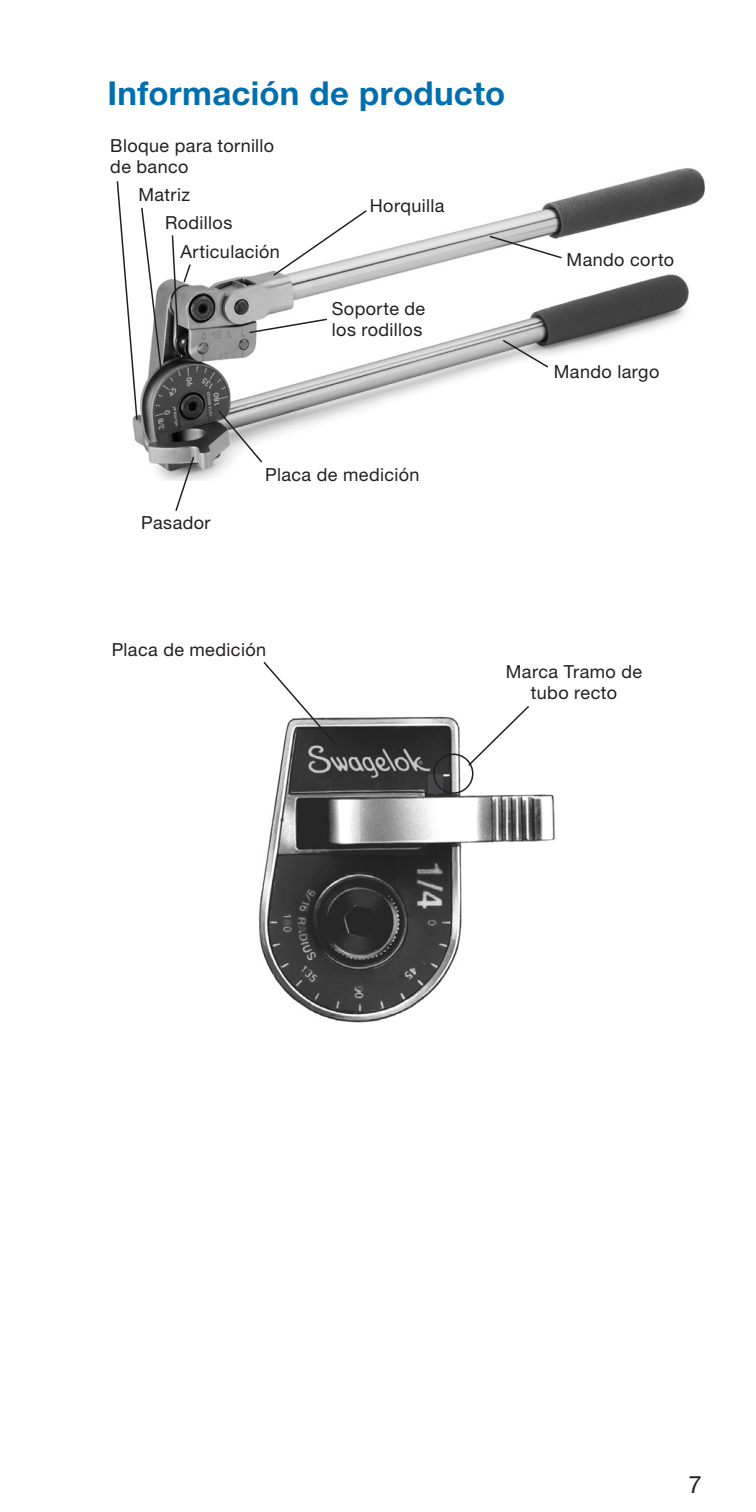
<style>
.page{position:relative;width:756px;height:1512px;background:#fff}
.page>*{position:absolute;margin:0;border:0;box-sizing:border-box;transform-origin:0 0}
.Title_-_section{font:700 33px "Helvetica Neue LT Std";letter-spacing:.01em;color:#006faf}
.t1{font:24px "Helvetica Neue LT Std";color:#231f20}
.callouts{font:18px/21px "Helvetica Neue LT Std";letter-spacing:.02em;color:#231f20}
</style>
<div class="page">
<img style="left:132px;top:168px;width:573px;height:313px">
<svg style="left:272px;top:209px;width:96px;height:68px"></svg>
<svg style="left:174px;top:455px;width:21px;height:56px"></svg>
<svg style="left:217px;top:409px;width:47px;height:55px"></svg>
<svg style="left:501px;top:338px;width:49px;height:31px"></svg>
<svg style="left:248px;top:318px;width:81px;height:16px"></svg>
<svg style="left:488px;top:235px;width:75px;height:25px"></svg>
<img style="left:258px;top:716px;width:297px;height:307px">
<svg style="left:467px;top:706px;width:64px;height:61px"></svg>
<svg style="left:262px;top:662px;width:76px;height:84px"></svg>
<div style="left:428px;top:774px;width:15px;height:20px;background:#454647"></div>
<div style="left:433px;top:754px;width:40px;height:40px;border:2px solid #231f20;border-radius:50%"></div>
<svg style="left:116px;top:180px;width:47px;height:241px"></svg>
<svg style="left:171px;top:234px;width:21px;height:112px"></svg>
<p class="Title_-_section" style="left:107px;top:73px;width:399px">Información de producto</p>
<p class="callouts" style="left:110px;top:135px;width:166px">Bloque para tornillo de banco</p>
<p class="callouts" style="left:138px;top:183px;width:53px">Matriz</p>
<p class="callouts" style="left:165px;top:212px;width:69px">Rodillos</p>
<p class="callouts" style="left:180px;top:241px;width:101px">Articulación</p>
<p class="callouts" style="left:370px;top:194px;width:76px">Horquilla</p>
<p class="callouts" style="left:332px;top:298px;width:95px">Soporte de los rodillos</p>
<p class="callouts" style="left:141px;top:512px;width:71px">Pasador</p>
<p class="callouts" style="left:265px;top:464px;width:156px">Placa de medición</p>
<p class="callouts" style="left:112px;top:639px;width:156px">Placa de medición</p>
<p class="callouts" style="left:567px;top:249px;width:109px">Mando corto</p>
<p class="callouts" style="left:554px;top:361px;width:107px">Mando largo</p>
<p class="callouts" style="left:506px;top:661px;width:138px;text-align:center">Marca Tramo de tubo recto</p>
<h2 class="t1" style="left:689px;top:1470px;width:15px">7</h2>
</div>
